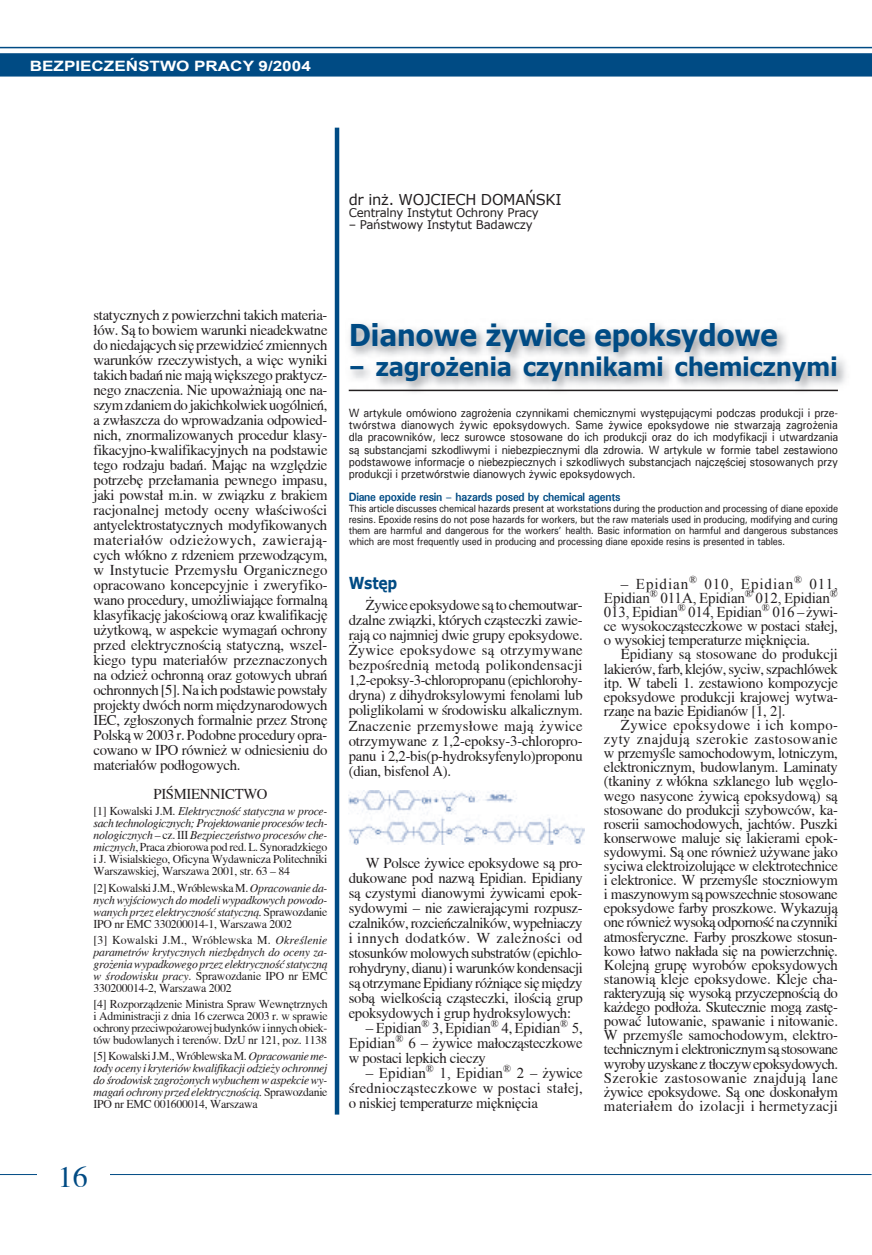
<style>
.page{position:relative;width:872px;height:1255px;background:#fff}
.page>*{position:absolute;margin:0;border:0;box-sizing:border-box;transform-origin:0 0}
.t1{font:700 30px "Verdana";letter-spacing:-.02em;color:#004b84;scale:.9 1}
.t2{font:30px "Toronto";color:#004b84}
.t3{font:700 25.5px "Verdana";letter-spacing:-.02em;color:#004b84;scale:.9 1}
.t4{font:700 16.5px "Verdana";letter-spacing:-.02em;color:#004b84;scale:.85 1}
.t5{font:15px/15px "Toronto";letter-spacing:-.02em;color:#231f20;text-align:justify}
.t6{font:15px/14.1px "Times New Roman";letter-spacing:-.01em;color:#231f20;text-align:justify}
.t7{font:15px/15px "Toronto";letter-spacing:.015em;color:#231f20}
.t8{font:15px "Verdana";letter-spacing:-.02em;color:#231f20}
.t9{font:700 14.25px "Arial";color:#fff;scale:1.2 1}
.t10{font:italic 12px/12px "Toronto";letter-spacing:-.025em;color:#231f20;text-align:justify}
.t11{font:500 12px/12.3px "Univers";letter-spacing:-.02em;color:#231f20;text-align:justify;scale:.9 1}
.t12{font:12px/12px "Toronto";letter-spacing:-.02em;color:#231f20;text-align:justify}
.t13{font:12px "Verdana";letter-spacing:-.02em;color:#231f20}
.t14{font:700 12px "Univers";letter-spacing:-.02em;color:#004b84;scale:.9 1}
.t15{font:500 10.5px/10.8px "Univers";letter-spacing:-.02em;color:#231f20;text-align:justify;scale:.9 1}
.s1{font-style:italic}
.s2{font-style:normal}
.s3{font-family:"Toronto"}
.s4{font-family:"Times New Roman"}
</style>
<div class="page">
<svg style="left:0;top:53px;width:872px;height:24px;background:#064f87"></svg>
<hr style="left:0;top:47px;width:872px;height:1px;background:#004b84">
<hr style="left:0;top:1174px;width:871px;height:1px;background:#004b84">
<div style="left:37px;top:1166px;width:72px;height:17px;background:#fff"></div>
<img style="left:349px;top:790px;width:235px;height:54px">
<hr style="left:349px;top:389px;width:489px;height:2px;background:#231f20">
<hr style="left:335px;top:128px;width:4px;height:986px;background:#004b84">
<p class="t9" style="left:30px;top:56px;width:236px">BEZPIECZEŃSTWO PRA CY 9/2004</p>
<p class="t8" style="left:349px;top:190px;width:214px">dr inż. WOJCIECH DOMAŃSKI</p>
<p class="t13" style="left:349px;top:205px;width:191px">Centralny Instytut Ochrony Pracy</p>
<p class="t13" style="left:349px;top:217px;width:185px">– Państwowy Instytut Badawczy</p>
<p class="t5" style="left:94px;top:307px;width:236px">statycznych z powierzchni takich materia&shy;łów. Są to bowiem warunki nieadekwatne do niedających się przewidzieć zmiennych warunków rzeczywistych, a więc wyniki takich badań nie mają większego praktycz&shy;nego znaczenia. Nie upoważniają one na&shy;szym zdaniem do jakichkolwiek uogólnień, a zwłaszcza do wprowadzania odpowied&shy;nich, znormalizowanych procedur klasy&shy;fikacyjno-kwalifikacyjnych na podstawie tego rodzaju badań. Mając na względzie potrzebę przełamania pewnego impasu, jaki powstał m.in. w związku z brakiem racjonalnej metody oceny właściwości antyelektrostatycznych modyfikowanych materiałów odzieżowych, zawierają&shy;cych włókno z rdzeniem przewodzącym, w Instytucie Przemysłu Organicznego opracowano koncepcyjnie i zweryfiko&shy;wano procedury, umożliwiające formalną klasyfikację jakościową oraz kwalifikację użytkową, w aspekcie wymagań ochrony przed elektrycznością statyczną, wszel&shy;kiego typu materiałów przeznaczonych na odzież ochronną oraz gotowych ubrań ochronnych [5]. Na ich podstawie powstały projekty dwóch norm międzynarodowych IEC, zgłoszonych formalnie przez Stronę Polską w 2003 r. Podobne procedury opra&shy;cowano w IPO również w odniesieniu do materiałów podłogowych.</p>
<p class="t5" style="left:153px;top:786px;width:116px">PIŚMIENNICTWO</p>
<p class="t12" style="left:94px;top:805px;width:236px">[1] Kowalski J.M. <span class="s1">Elektryczność statyczna w proce&shy;sach technologicznych; Projektowanie procesów tech&shy;nologicznych</span> – cz. III <span class="s1">Bezpieczeństwo procesów che&shy;micznych</span>, Praca zbiorowa pod red. L. Synoradzkiego i J. Wisialskiego, Oficyna Wydawnicza Politechniki Warszawskiej, Warszawa 2001, str. 63 – 84</p>
<p class="t10" style="left:94px;top:881px;width:235px"><span class="s2">[2] Kowalski J.M., Wróblewska M.</span> Opracowanie da&shy;nych wyjściowych do modeli wypadkowych powodo&shy;wanych przez elektryczność statyczną. <span class="s2">Sprawozdanie IPO nr EMC 330200014-1, Warszawa 2002</span></p>
<p class="t10" style="left:94px;top:933px;width:235px"><span class="s2">[3] Kowalski J.M., Wróblewska M.</span> Określenie parametrów krytycznych niezbędnych do oceny za&shy;grożenia wypadkowego przez elektryczność statyczną w środowisku pracy<span class="s2">. Sprawozdanie IPO nr EMC 330200014-2, Warszawa 2002</span></p>
<p class="t12" style="left:94px;top:998px;width:235px">[4] Rozporządzenie Ministra Spraw Wewnętrznych i Administracji z dnia 16 czerwca 2003 r. w sprawie ochrony przeciwpożarowej budynków i innych obiek&shy;tów budowlanych i terenów. DzU nr 121, poz. 1138</p>
<p class="t10" style="left:94px;top:1050px;width:235px"><span class="s2">[5] Kowalski J.M., Wróblewska M.</span> Opracowanie me&shy;tody oceny i kryteriów kwalifikacji odzieży ochronnej do środowisk zagrożonych wybuchem w aspekcie wy&shy;magań ochrony przed elektrycznością. <span class="s2">Sprawozdanie IPO nr EMC 001600014, Warszawa</span></p>
<h1 class="t2" style="left:58px;top:1160px;width:31px">16</h1>
<h1 class="t1" style="left:349px;top:316px;width:478px">Dianowe żywice epoksydowe</h1>
<h2 class="t3" style="left:349px;top:351px;width:545px">– zagrożenia czynnikami chemicznymi</h2>
<p class="t11" style="left:349px;top:406px;width:545px">W artykule omówiono zagrożenia czynnikami chemicznymi występującymi podczas produkcji i prze&shy;twórstwa dianowych żywic epoksydowych. Same żywice epoksydowe nie stwarzają zagrożenia dla pracowników, lecz surowce stosowane do ich produkcji oraz do ich modyfikacji i utwardzania są substancjami szkodliwymi i niebezpiecznymi dla zdrowia. W artykule w formie tabel zestawiono podstawowe informacje o niebezpiecznych i szkodliwych substancjach najczęściej stosowanych przy produkcji i przetwórstwie dianowych żywic epoksydowych.</p>
<p class="t14" style="left:349px;top:490px;width:304px">Diane epoxide resin – hazards posed by chemical agents</p>
<p class="t15" style="left:349px;top:503px;width:545px">This article discusses chemical hazards present at workstations during the production and processing of diane epoxide resins. Epoxide resins do not pose hazards for workers, but the raw materials used in producing, modifying and curing them are harmful and dangerous for the workers’ health. Basic information on harmful and dangerous substances which are most frequently used in producing and processing diane epoxide resins is presented in tables.</p>
<p class="t4" style="left:349px;top:572px;width:59px">Wstęp</p>
<p class="t5" style="left:349px;top:598px;width:235px;text-indent:17px">Żywice epoksydowe są to chemoutwar&shy;dzalne związki, których cząsteczki zawie&shy;rają co najmniej dwie grupy epoksydowe.<br>Żywice epoksydowe są otrzymywane bezpośrednią metodą polikondensacji 1,2-epoksy-3-chloropropanu (epichlorohy&shy;dryna) z dihydroksylowymi fenolami lub poliglikolami w środowisku alkalicznym.<br>Znaczenie przemysłowe mają żywice otrzymywane z 1,2-epoksy-3-chloropro&shy;panu i 2,2-bis(p-hydroksyfenylo)proponu (dian, bisfenol A).</p>
<p class="t5" style="left:349px;top:855px;width:236px;text-indent:17px">W Polsce żywice epoksydowe są pro&shy;dukowane pod nazwą Epidian. Epidiany są czystymi dianowymi żywicami epok&shy;sydowymi – nie zawierającymi rozpusz&shy;czalników, rozcieńczalników, wypełniaczy i innych dodatków. W zależności od stosunków molowych substratów (epichlo&shy;rohydryny, dianu) i warunków kondensacji są otrzymane Epidiany różniące się między sobą wielkością cząsteczki, ilością grup epoksydowych i grup hydroksylowych:</p>
<p class="t6" style="left:366px;top:1020px;width:218px">– Epidian<sup>®</sup> 3<span class="s3">,</span> Epidian<sup>®</sup> 4<span class="s3">,</span> Epidian<sup>®</sup> 5<span class="s3">,</span></p>
<p class="t5" style="left:349px;top:1035px;width:235px"><span class="s4">Epidian</span><sup>®</sup> <span class="s4">6</span> – żywice małocząsteczkowe w postaci lepkich cieczy</p>
<p class="t6" style="left:366px;top:1065px;width:218px">– Epidian<sup>®</sup> 1, Epidian<sup>®</sup> 2 <span class="s3">– żywice</span></p>
<p class="t7" style="left:349px;top:1080px;width:235px">średniocząsteczkowe w postaci stałej, o niskiej temperaturze mięknięcia</p>
<p class="t6" style="left:604px;top:576px;width:235px;text-indent:17px">– Epidian<sup>®</sup> 010, Epidian<sup>®</sup> 011, Epidian<sup>®</sup> 011A, Epidian<sup>®</sup> 012, Epidian<sup>® </sup>013, Epidian<sup>®</sup> 014, Epidian<sup>®</sup> 016 <span class="s3">– żywi-</span></p>
<p class="t5" style="left:604px;top:619px;width:235px;line-height:14.1px">ce wysokocząsteczkowe w postaci stałej, o wysokiej temperaturze mięknięcia.</p>
<p class="t5" style="left:604px;top:647px;width:236px;line-height:14.1px;text-indent:17px">Epidiany są stosowane do produkcji lakierów, farb, klejów, syciw, szpachlówek itp. W tabeli 1. zestawiono kompozycje epoksydowe produkcji krajowej wytwa&shy;rzane na bazie Epidianów [1, 2].</p>
<p class="t5" style="left:604px;top:717px;width:236px;line-height:14.1px;text-indent:17px">Żywice epoksydowe i ich kompo&shy;zyty znajdują szerokie zastosowanie w przemyśle samochodowym, lotniczym, elektronicznym, budowlanym. Laminaty (tkaniny z włókna szklanego lub węglo&shy;wego nasycone żywicą epoksydową) są stosowane do produkcji szybowców, ka&shy;roserii samochodowych, jachtów. Puszki konserwowe maluje się lakierami epok&shy;sydowymi. Są one również używane jako syciwa elektroizolujące w elektrotechnice i elektronice. W przemyśle stoczniowym i maszynowym są powszechnie stosowane epoksydowe farby proszkowe. Wykazują one również wysoką odporność na czynniki atmosferyczne. Farby proszkowe stosun&shy;kowo łatwo nakłada się na powierzchnię.<br>Kolejną grupę wyrobów epoksydowych stanowią kleje epoksydowe. Kleje cha&shy;rakteryzują się wysoką przyczepnością do każdego podłoża. Skutecznie mogą zastę&shy;pować lutowanie, spawanie i nitowanie.<br>W przemyśle samochodowym, elektro&shy;technicznym i elektronicznym są stosowane wyroby uzyskane z tłoczyw epoksydowych.<br>Szerokie zastosowanie znajdują lane żywice epoksydowe. Są one doskonałym materiałem do izolacji i hermetyzacji</p>
</div>
